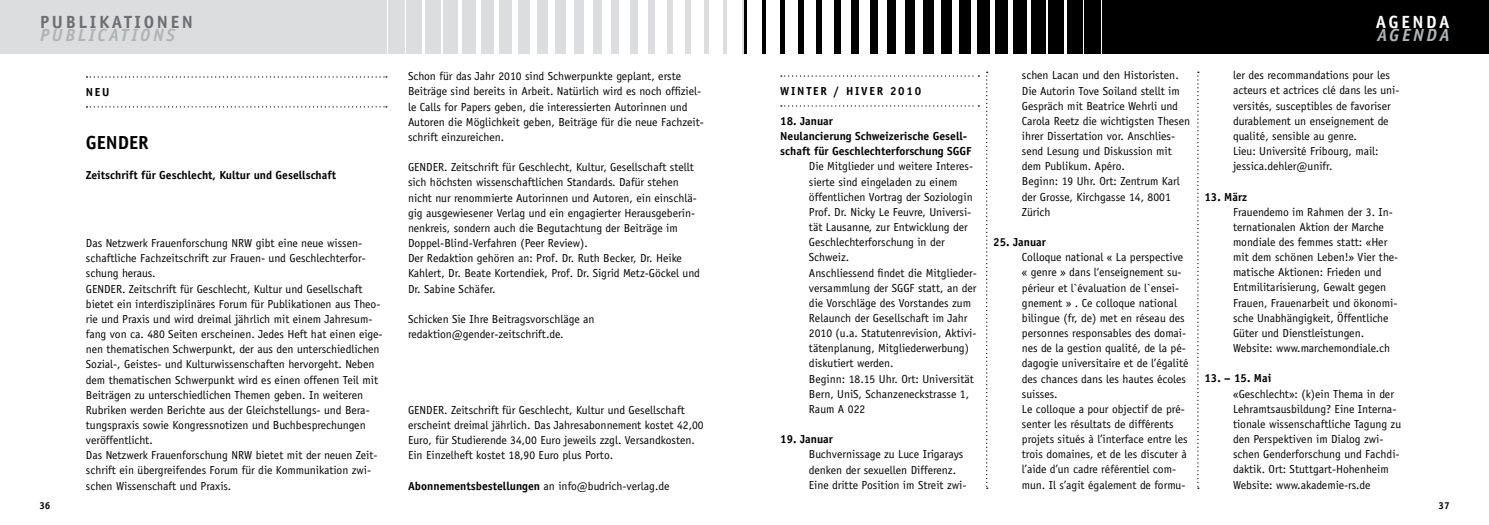
<style>
.page{position:relative;width:1489px;height:525px;background:#fff}
.page>*{position:absolute;margin:0;border:0;box-sizing:border-box;transform-origin:0 0}
.t1{font:700 18.88px "Officina Sans";color:#000}
.t2{font:italic 700 17.62px "Officina Sans";letter-spacing:.15em;color:#b1b4b6}
.t3{font:700 17.62px "Officina Sans";letter-spacing:.15em;color:#6d6e71}
.t4{font:700 17.62px "Officina Sans";letter-spacing:.15em;color:#fff}
.t5{font:11.62px/15.1px "Officina Sans";color:#000}
.t6{font:700 11.62px/15.1px "Officina Sans";color:#000}
.t7{font:700 11.62px "Officina Sans";letter-spacing:.15em;color:#000}
.t8{font:700 10.12px "Officina Sans";color:#000}
.s1{font-weight:700}
</style>
<div class="page">
<svg style="left:86px;top:76px;width:301px;height:2px"></svg>
<svg style="left:86px;top:106px;width:301px;height:1px"></svg>
<div style="left:0;top:0;width:386px;height:54px;background:#dcddde"></div>
<hr style="left:741px;top:0;width:3px;height:54px;background:#dcddde">
<hr style="left:723px;top:0;width:3px;height:54px;background:#dcddde">
<hr style="left:704px;top:0;width:4px;height:54px;background:#dcddde">
<div style="left:685px;top:0;width:5px;height:54px;background:#dcddde"></div>
<div style="left:667px;top:0;width:6px;height:54px;background:#dcddde"></div>
<div style="left:648px;top:0;width:7px;height:54px;background:#dcddde"></div>
<div style="left:630px;top:0;width:7px;height:54px;background:#dcddde"></div>
<div style="left:611px;top:0;width:8px;height:54px;background:#dcddde"></div>
<div style="left:592px;top:0;width:9px;height:54px;background:#dcddde"></div>
<div style="left:574px;top:0;width:9px;height:54px;background:#dcddde"></div>
<div style="left:555px;top:0;width:10px;height:54px;background:#dcddde"></div>
<div style="left:537px;top:0;width:10px;height:54px;background:#dcddde"></div>
<div style="left:518px;top:0;width:11px;height:54px;background:#dcddde"></div>
<div style="left:499px;top:0;width:13px;height:54px;background:#dcddde"></div>
<div style="left:481px;top:0;width:13px;height:54px;background:#dcddde"></div>
<div style="left:462px;top:0;width:14px;height:54px;background:#dcddde"></div>
<div style="left:444px;top:0;width:14px;height:54px;background:#dcddde"></div>
<div style="left:425px;top:0;width:15px;height:54px;background:#dcddde"></div>
<div style="left:406px;top:0;width:16px;height:54px;background:#dcddde"></div>
<div style="left:388px;top:0;width:16px;height:54px;background:#dcddde"></div>
<svg style="left:780px;top:75px;width:199px;height:2px"></svg>
<svg style="left:780px;top:105px;width:199px;height:2px"></svg>
<svg style="left:986px;top:72px;width:1px;height:416px"></svg>
<svg style="left:1197px;top:72px;width:1px;height:416px"></svg>
<div style="left:1102px;top:0;width:386px;height:54px;background:#000"></div>
<hr style="left:744px;top:0;width:3px;height:54px;background:#000">
<hr style="left:762px;top:0;width:4px;height:54px;background:#000">
<hr style="left:780px;top:0;width:4px;height:54px;background:#000">
<div style="left:798px;top:0;width:5px;height:54px;background:#000"></div>
<div style="left:816px;top:0;width:5px;height:54px;background:#000"></div>
<div style="left:834px;top:0;width:6px;height:54px;background:#000"></div>
<div style="left:851px;top:0;width:8px;height:54px;background:#000"></div>
<div style="left:869px;top:0;width:8px;height:54px;background:#000"></div>
<div style="left:887px;top:0;width:9px;height:54px;background:#000"></div>
<div style="left:905px;top:0;width:9px;height:54px;background:#000"></div>
<div style="left:923px;top:0;width:10px;height:54px;background:#000"></div>
<div style="left:941px;top:0;width:11px;height:54px;background:#000"></div>
<div style="left:959px;top:0;width:11px;height:54px;background:#000"></div>
<div style="left:977px;top:0;width:12px;height:54px;background:#000"></div>
<div style="left:995px;top:0;width:12px;height:54px;background:#000"></div>
<div style="left:1012px;top:0;width:14px;height:54px;background:#000"></div>
<div style="left:1030px;top:0;width:15px;height:54px;background:#000"></div>
<div style="left:1048px;top:0;width:15px;height:54px;background:#000"></div>
<div style="left:1066px;top:0;width:16px;height:54px;background:#000"></div>
<div style="left:1084px;top:0;width:16px;height:54px;background:#000"></div>
<h2 class="t3" style="left:40px;top:11px;width:154px">PUBLIKATIONEN</h2>
<h2 class="t2" style="left:40px;top:24px;width:136px">PUBLICATIONS</h2>
<h2 class="t4" style="left:1375px;top:11px;width:75px">AGENDA</h2>
<h2 class="t2" style="left:1376px;top:24px;width:74px">AGENDA</h2>
<p class="t6" style="left:86px;top:84px;width:25px">NEU</p>
<h1 class="t1" style="left:86px;top:130px;width:64px">GENDER</h1>
<p class="t6" style="left:86px;top:167px;width:252px">Zeitschrift für Geschlecht, Kultur und Gesellschaft</p>
<p class="t5" style="left:86px;top:235px;width:298px">Das Netzwerk Frauenforschung NRW gibt eine neue wissen&shy;schaftliche Fachzeitschrift zur Frauen- und Geschlechterfor&shy;schung heraus.<br>GENDER. Zeitschrift für Geschlecht, Kultur und Gesellschaft bietet ein interdisziplinäres Forum für Publikationen aus Theo&shy;rie und Praxis und wird dreimal jährlich mit einem Jahresum&shy;fang von ca. 480 Seiten erscheinen. Jedes Heft hat einen eige&shy;nen thematischen Schwerpunkt, der aus den unterschiedlichen Sozial-, Geistes- und Kulturwissenschaften hervorgeht. Neben dem thematischen Schwerpunkt wird es einen offenen Teil mit Beiträgen zu unterschiedlichen Themen geben. In weiteren Rubriken werden Berichte aus der Gleichstellungs- und Bera&shy;tungspraxis sowie Kongressnotizen und Buchbesprechungen veröffentlicht.<br>Das Netzwerk Frauenforschung NRW bietet mit der neuen Zeit&shy;schrift ein übergreifendes Forum für die Kommunikation zwi&shy;schen Wissenschaft und Praxis.</p>
<p class="t5" style="left:408px;top:69px;width:297px">Schon für das Jahr 2010 sind Schwerpunkte geplant, erste Beiträge sind bereits in Arbeit. Natürlich wird es noch offiziel&shy;le Calls for Papers geben, die interessierten Autorinnen und Autoren die Möglichkeit geben, Beiträge für die neue Fachzeit&shy;schrift einzureichen.</p>
<p class="t5" style="left:408px;top:160px;width:293px">GENDER. Zeitschrift für Geschlecht, Kultur, Gesellschaft stellt sich höchsten wissenschaftlichen Standards. Dafür stehen nicht nur renommierte Autorinnen und Autoren, ein einschlä&shy;gig ausgewiesener Verlag und ein engagierter Herausgeberin&shy;nenkreis, sondern auch die Begutachtung der Beiträge im Doppel-Blind-Verfahren (Peer Review).<br>Der Redaktion gehören an: Prof. Dr. Ruth Becker, Dr. Heike Kahlert, Dr. Beate Kortendiek, Prof. Dr. Sigrid Metz-Göckel und Dr. Sabine Schäfer.</p>
<p class="t5" style="left:408px;top:311px;width:188px">Schicken Sie Ihre Beitragsvorschläge an redaktion@gender-zeitschrift.de.</p>
<p class="t5" style="left:408px;top:402px;width:297px">GENDER. Zeitschrift für Geschlecht, Kultur und Gesellschaft erscheint dreimal jährlich. Das Jahresabonnement kostet 42,00<br>Euro, für Studierende 34,00 Euro jeweils zzgl. Versandkosten.<br>Ein Einzelheft kostet 18,90 Euro plus Porto.</p>
<p class="t5" style="left:408px;top:478px;width:263px"><span class="s1">Abonnementsbestellungen</span> an info@budrich-verlag.de</p>
<p class="t7" style="left:780px;top:83px;width:142px">WINTER / HIVER 2010</p>
<p class="t6" style="left:780px;top:113px;width:193px">18. Januar<br>Neulancierung Schweizerische Gesell&shy;schaft für Geschlechterforschung SGGF</p>
<p class="t5" style="left:808px;top:159px;width:169px">Die Mitglieder und weitere Interes&shy;sierte sind eingeladen zu einem öffentlichen Vortrag der Soziologin<br>Prof. Dr. Nicky Le Feuvre, Universi&shy;tät Lausanne, zur Entwicklung der<br>Geschlechterforschung in der<br>Schweiz.<br>Anschliessend findet die Mitglieder&shy;versammlung der SGGF statt, an der die Vorschläge des Vorstandes zum<br>Relaunch der Gesellschaft im Jahr<br>2010 (u.a. Statutenrevision, Aktivi&shy;tätenplanung, Mitgliederwerbung) diskutiert werden.<br>Beginn: 18.15 Uhr. Ort: Universität<br>Bern, UniS, Schanzeneckstrasse 1,<br>Raum A 022</p>
<p class="t6" style="left:780px;top:431px;width:54px">19. Januar</p>
<p class="t5" style="left:808px;top:446px;width:159px">Buchvernissage zu Luce Irigarays denken der sexuellen Differenz.<br>Eine dritte Position im Streit zwi-</p>
<p class="t5" style="left:1021px;top:68px;width:170px">schen Lacan und den Historisten.<br>Die Autorin Tove Soiland stellt im<br>Gespräch mit Beatrice Wehrli und<br>Carola Reetz die wichtigsten Thesen ihrer Dissertation vor. Anschlies&shy;send Lesung und Diskussion mit dem Publikum. Apéro.<br>Beginn: 19 Uhr. Ort: Zentrum Karl der Grosse, Kirchgasse 14, 8001<br>Zürich</p>
<p class="t6" style="left:993px;top:234px;width:54px">25. Januar</p>
<p class="t5" style="left:1021px;top:250px;width:168px">Colloque national « La perspective « genre » dans l‘enseignement su&shy;périeur et l`évaluation de l`ensei&shy;gnement » . Ce colloque national bilingue (fr, de) met en réseau des personnes responsables des domai&shy;nes de la gestion qualité, de la pé&shy;dagogie universitaire et de l’égalité des chances dans les hautes écoles suisses.<br>Le colloque a pour objectif de pré&shy;senter les résultats de différents projets situés à l’interface entre les trois domaines, et de les discuter à l’aide d’un cadre référentiel com&shy;mun. Il s’agit également de formu-</p>
<p class="t5" style="left:1232px;top:68px;width:168px">ler des recommandations pour les acteurs et actrices clé dans les uni&shy;versités, susceptibles de favoriser durablement un enseignement de qualité, sensible au genre.<br>Lieu: Université Fribourg, mail: jessica.dehler@unifr.</p>
<p class="t6" style="left:1204px;top:189px;width:44px">13. März</p>
<p class="t5" style="left:1232px;top:204px;width:167px">Frauendemo im Rahmen der 3. In&shy;ternationalen Aktion der Marche mondiale des femmes statt: «Her mit dem schönen Leben!» Vier the&shy;matische Aktionen: Frieden und Entmilitarisierung, Gewalt gegen Frauen, Frauenarbeit und ökonomi&shy;sche Unabhängigkeit, Öffentliche Güter und Dienstleistungen.<br>Website: www.marchemondiale.ch</p>
<p class="t6" style="left:1204px;top:370px;width:68px">13. – 15. Mai</p>
<p class="t5" style="left:1232px;top:386px;width:169px">«Geschlecht»: (k)ein Thema in der Lehramtsausbildung? Eine Interna&shy;tionale wissenschaftliche Tagung zu den Perspektiven im Dialog zwi&shy;schen Genderforschung und Fachdi&shy;daktik. Ort: Stuttgart-Hohenheim Website: www.akademie-rs.de</p>
<p class="t8" style="left:39px;top:498px;width:13px">36</p>
<p class="t8" style="left:1438px;top:498px;width:13px">37</p>
</div>
